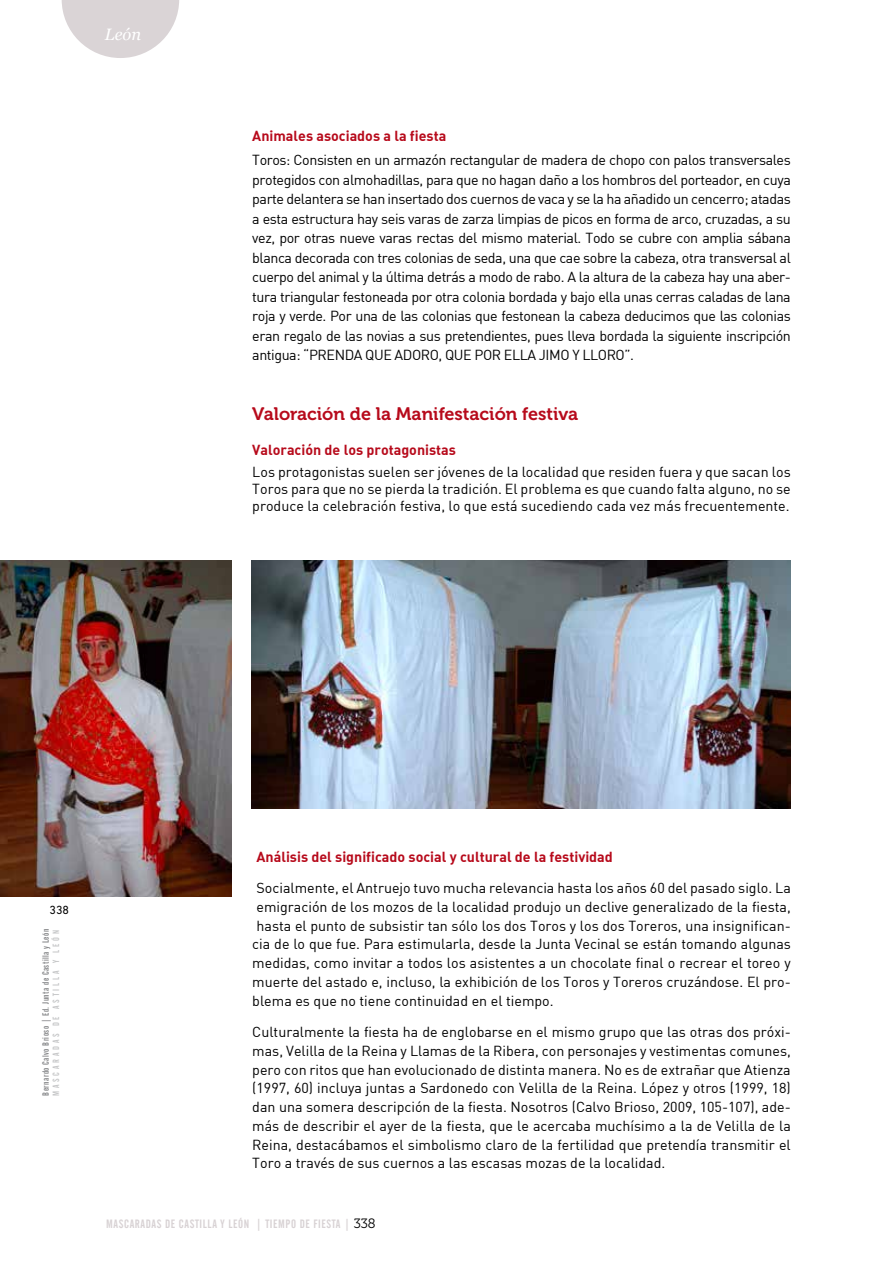
<style>
.page{position:relative;width:893px;height:1263px;background:#fff}
.page>*{position:absolute;margin:0;border:0;box-sizing:border-box;transform-origin:0 0}
.t1{font:18px "Museo 700";color:#b70a1b}
.t2{font:italic 16.5px "Georgia";color:#fff}
.t3{font:14.25px/18.8px "DIN";color:#000;text-align:justify}
.t4{font:14.25px "DIN Bold Alternate";color:#b70a1b}
.t5{font:12px "Alternate Gothic No 2 BT";letter-spacing:.05em;color:#d8d2d4}
.t6{font:12px "DIN Next LT Pro";color:#000}
.t7{font:9px "Alternate Gothic No 2 BT";letter-spacing:.05em;color:#87888a}
.t8{font:9px "Alternate Gothic No 2 BT";letter-spacing:.31em;color:#c6c7c8}
.s1{font-family:"Museo 300";font-size:13.5px;color:#000}
</style>
<div class="page">
<svg style="left:62px;top:0;width:117px;height:58px"></svg>
<img style="left:252px;top:561px;width:539px;height:248px">
<img style="left:0;top:561px;width:231px;height:335px">
<p class="t2" style="left:105px;top:22px;width:38px">León</p>
<p class="t4" style="left:252px;top:127px;width:196px">Animales asociados a la fiesta</p>
<p class="t3" style="left:252px;top:150px;width:540px;line-height:19.5px">Toros: Consisten en un armazón rectangular de madera de chopo con palos transversales protegidos con almohadillas, para que no hagan daño a los hombros del porteador, en cuya parte delantera se han insertado dos cuernos de vaca y se la ha añadido un cencerro; atadas a esta estructura hay seis varas de zarza limpias de picos en forma de arco, cruzadas, a su vez, por otras nueve varas rectas del mismo material. Todo se cubre con amplia sábana blanca decorada con tres colonias de seda, una que cae sobre la cabeza, otra transversal al cuerpo del animal y la última detrás a modo de rabo. A la altura de la cabeza hay una aber&shy;tura triangular festoneada por otra colonia bordada y bajo ella unas cerras caladas de lana roja y verde. Por una de las colonias que festonean la cabeza deducimos que las colonias eran regalo de las novias a sus pretendientes, pues lleva bordada la siguiente inscripción antigua: “PRENDA QUE ADORO, QUE POR ELLA JIMO Y LLORO”.</p>
<p class="t1" style="left:252px;top:403px;width:327px">Valoración de la Manifestación festiva</p>
<p class="t4" style="left:252px;top:441px;width:205px">Valoración de los protagonistas</p>
<p class="t3" style="left:252px;top:463px;width:540px;line-height:17.2px">Los protagonistas suelen ser jóvenes de la localidad que residen fuera y que sacan los Toros para que no se pierda la tradición. El problema es que cuando falta alguno, no se produce la celebración festiva, lo que está sucediendo cada vez más frecuentemente.</p>
<p class="t6" style="left:50px;top:903px;width:21px">338</p>
<p class="t7" style="left:41px;top:1096px;width:168px;rotate:-90deg">Bernardo Calvo Brioso | Ed. Junta de Castilla y León</p>
<p class="t8" style="left:51px;top:1096px;width:168px;rotate:-90deg">MASCARADAS DE ASTILLA Y LEÓN</p>
<p class="t4" style="left:257px;top:847px;width:358px">Análisis del significado social y cultural de la festividad</p>
<p class="t3" style="left:252px;top:878px;width:540px">Socialmente, el Antruejo tuvo mucha relevancia hasta los años 60 del pasado siglo. La emigración de los mozos de la localidad produjo un declive generalizado de la fiesta, hasta el punto de subsistir tan sólo los dos Toros y los dos Toreros, una insignifican&shy;cia de lo que fue. Para estimularla, desde la Junta Vecinal se están tomando algunas medidas, como invitar a todos los asistentes a un chocolate final o recrear el toreo y muerte del astado e, incluso, la exhibición de los Toros y Toreros cruzándose. El pro&shy;blema es que no tiene continuidad en el tiempo.</p>
<p class="t3" style="left:252px;top:1022px;width:540px">Culturalmente la fiesta ha de englobarse en el mismo grupo que las otras dos próxi&shy;mas, Velilla de la Reina y Llamas de la Ribera, con personajes y vestimentas comunes, pero con ritos que han evolucionado de distinta manera. No es de extrañar que Atienza (1997, 60) incluya juntas a Sardonedo con Velilla de la Reina. López y otros (1999, 18) dan una somera descripción de la fiesta. Nosotros (Calvo Brioso, 2009, 105-107), ade&shy;más de describir el ayer de la fiesta, que le acercaba muchísimo a la de Velilla de la Reina, destacábamos el simbolismo claro de la fertilidad que pretendía transmitir el Toro a través de sus cuernos a las escasas mozas de la localidad.</p>
<p class="t5" style="left:106px;top:1217px;width:271px">MASCARADAS DE CASTILLA Y LEÓN | TIEMPO DE FIESTA | <span class="s1">338</span></p>
</div>
